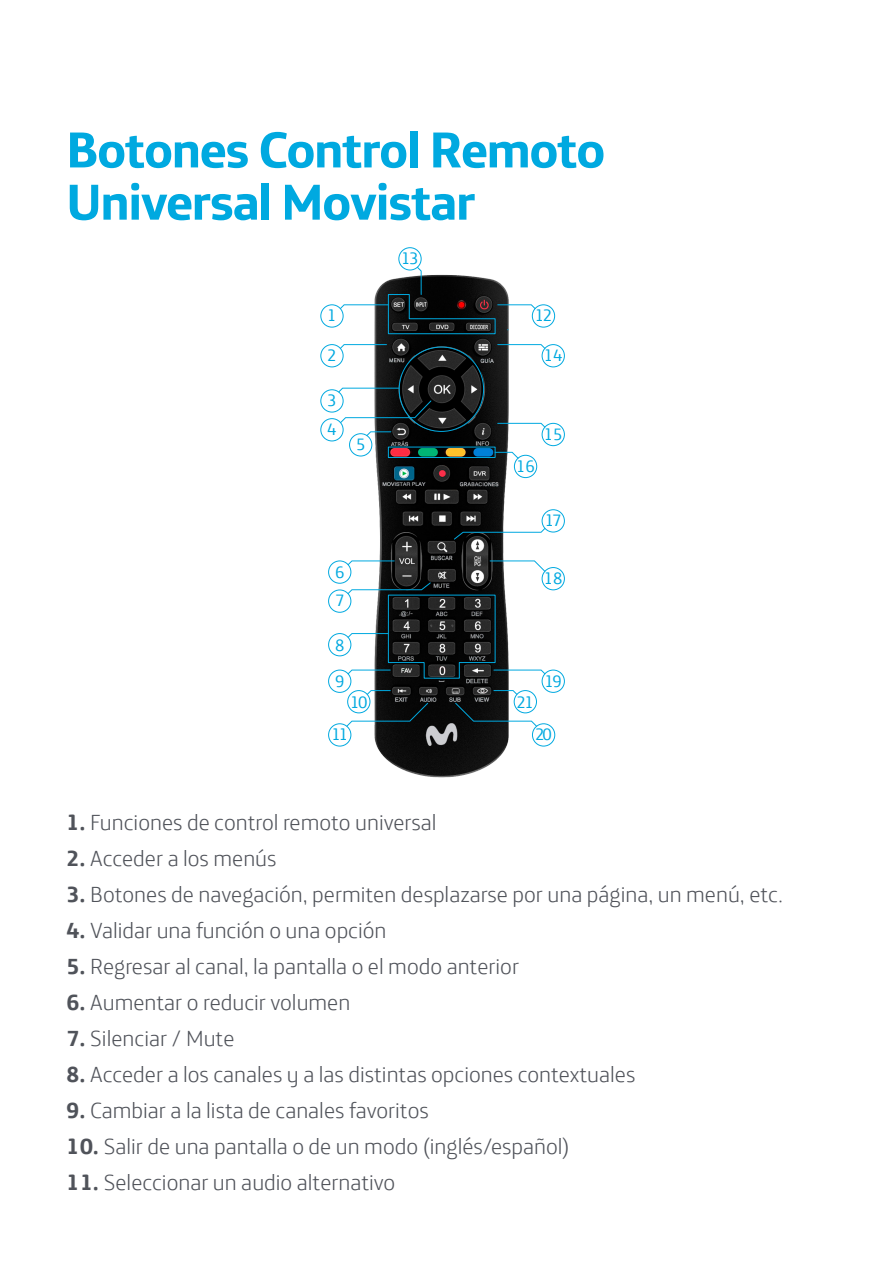
<style>
.page{position:relative;width:893px;height:1263px;background:#fff}
.page>*{position:absolute;margin:0;border:0;box-sizing:border-box;transform-origin:0 0}
.t1{font:700 51px/52.2px "Telefonica";letter-spacing:-.025em;color:#00a9e0}
.t2{font:300 22.5px "Telefonica";color:#50535a}
.t3{font:16.95px "Telefonica";letter-spacing:-.08em;color:#00a9e0}
.s1{font-weight:700}
</style>
<div class="page">
<img style="left:345px;top:247px;width:193px;height:531px">
<div style="left:532px;top:304px;width:23px;height:23px;border:1px solid #00a9e0;border-radius:50%"></div>
<div style="left:320px;top:344px;width:23px;height:23px;border:1px solid #00a9e0;border-radius:50%"></div>
<svg style="left:339px;top:344px;width:48px;height:5px"></svg>
<div style="left:320px;top:304px;width:23px;height:23px;border:1px solid #00a9e0;border-radius:50%"></div>
<div style="left:320px;top:389px;width:23px;height:23px;border:1px solid #00a9e0;border-radius:50%"></div>
<div style="left:349px;top:433px;width:23px;height:23px;border:1px solid #00a9e0;border-radius:50%"></div>
<svg style="left:366px;top:431px;width:26px;height:6px"></svg>
<div style="left:328px;top:561px;width:23px;height:23px;border:1px solid #00a9e0;border-radius:50%"></div>
<svg style="left:347px;top:560px;width:48px;height:6px"></svg>
<div style="left:328px;top:670px;width:23px;height:23px;border:1px solid #00a9e0;border-radius:50%"></div>
<div style="left:347px;top:690px;width:23px;height:23px;border:1px solid #00a9e0;border-radius:50%"></div>
<svg style="left:366px;top:690px;width:25px;height:5px"></svg>
<div style="left:514px;top:690px;width:23px;height:23px;border:1px solid #00a9e0;border-radius:50%"></div>
<svg style="left:493px;top:690px;width:25px;height:5px"></svg>
<div style="left:542px;top:670px;width:23px;height:23px;border:1px solid #00a9e0;border-radius:50%"></div>
<div style="left:328px;top:633px;width:23px;height:23px;border:1px solid #00a9e0;border-radius:50%"></div>
<div style="left:398px;top:247px;width:23px;height:23px;border:1px solid #00a9e0;border-radius:50%"></div>
<div style="left:542px;top:344px;width:23px;height:23px;border:1px solid #00a9e0;border-radius:50%"></div>
<svg style="left:497px;top:344px;width:49px;height:5px"></svg>
<div style="left:320px;top:418px;width:23px;height:23px;border:1px solid #00a9e0;border-radius:50%"></div>
<svg style="left:338px;top:387px;width:61px;height:6px"></svg>
<div style="left:542px;top:423px;width:23px;height:23px;border:1px solid #00a9e0;border-radius:50%"></div>
<svg style="left:497px;top:423px;width:49px;height:5px"></svg>
<div style="left:514px;top:455px;width:23px;height:23px;border:1px solid #00a9e0;border-radius:50%"></div>
<svg style="left:494px;top:452px;width:25px;height:7px"></svg>
<div style="left:328px;top:590px;width:23px;height:23px;border:1px solid #00a9e0;border-radius:50%"></div>
<div style="left:542px;top:509px;width:23px;height:23px;border:1px solid #00a9e0;border-radius:50%"></div>
<svg style="left:453px;top:527px;width:93px;height:13px"></svg>
<div style="left:328px;top:723px;width:23px;height:23px;border:1px solid #00a9e0;border-radius:50%"></div>
<svg style="left:346px;top:702px;width:83px;height:25px"></svg>
<div style="left:532px;top:723px;width:23px;height:23px;border:1px solid #00a9e0;border-radius:50%"></div>
<svg style="left:455px;top:702px;width:82px;height:25px"></svg>
<div style="left:542px;top:567px;width:23px;height:23px;border:1px solid #00a9e0;border-radius:50%"></div>
<svg style="left:489px;top:560px;width:57px;height:12px"></svg>
<svg style="left:340px;top:400px;width:92px;height:23px"></svg>
<div style="left:388px;top:447px;width:107px;height:11px;border:1px solid #00a9e0"></div>
<svg style="left:339px;top:266px;width:197px;height:68px"></svg>
<svg style="left:347px;top:582px;width:199px;height:97px"></svg>
<h1 class="t1" style="left:66px;top:119px;width:540px">Botones Control Remoto<br>Universal Movistar</h1>
<p class="t3" style="left:327px;top:301px;width:11px">1</p>
<p class="t3" style="left:327px;top:341px;width:11px">2</p>
<p class="t3" style="left:327px;top:386px;width:11px">3</p>
<p class="t3" style="left:401px;top:244px;width:19px">13</p>
<p class="t3" style="left:535px;top:301px;width:19px">12</p>
<p class="t3" style="left:544px;top:341px;width:20px">14</p>
<p class="t3" style="left:327px;top:415px;width:11px">4</p>
<p class="t3" style="left:544px;top:420px;width:20px">15</p>
<p class="t3" style="left:516px;top:452px;width:20px">16</p>
<p class="t3" style="left:356px;top:430px;width:11px">5</p>
<p class="t3" style="left:545px;top:506px;width:18px">17</p>
<p class="t3" style="left:335px;top:558px;width:11px">6</p>
<p class="t3" style="left:335px;top:586px;width:11px">7</p>
<p class="t3" style="left:335px;top:630px;width:11px">8</p>
<p class="t3" style="left:335px;top:667px;width:11px">9</p>
<p class="t3" style="left:350px;top:687px;width:19px">10</p>
<p class="t3" style="left:517px;top:687px;width:19px">21</p>
<p class="t3" style="left:544px;top:564px;width:20px">18</p>
<p class="t3" style="left:545px;top:667px;width:19px">19</p>
<p class="t3" style="left:331px;top:720px;width:18px">11</p>
<p class="t3" style="left:535px;top:720px;width:18px">20</p>
<p class="t2" style="left:66px;top:802px;width:372px"><span class="s1">1.</span> Funciones de control remoto universal</p>
<p class="t2" style="left:66px;top:838px;width:212px"><span class="s1">2.</span> Acceder a los menús</p>
<p class="t2" style="left:66px;top:874px;width:718px"><span class="s1">3.</span> Botones de navegación, permiten desplazarse por una página, un menú, etc.</p>
<p class="t2" style="left:66px;top:910px;width:322px"><span class="s1">4.</span> Validar una función o una opción</p>
<p class="t2" style="left:66px;top:946px;width:454px"><span class="s1">5.</span> Regresar al canal, la pantalla o el modo anterior</p>
<p class="t2" style="left:66px;top:982px;width:286px"><span class="s1">6.</span> Aumentar o reducir volumen</p>
<p class="t2" style="left:66px;top:1018px;width:170px"><span class="s1">7.</span> Silenciar / Mute</p>
<p class="t2" style="left:66px;top:1054px;width:571px"><span class="s1">8.</span> Acceder a los canales y a las distintas opciones contextuales</p>
<p class="t2" style="left:66px;top:1090px;width:364px"><span class="s1">9.</span> Cambiar a la lista de canales favoritos</p>
<p class="t2" style="left:66px;top:1126px;width:505px"><span class="s1">10.</span> Salir de una pantalla o de un modo (inglés/español)</p>
<p class="t2" style="left:66px;top:1162px;width:331px"><span class="s1">11.</span> Seleccionar un audio alternativo</p>
</div>
